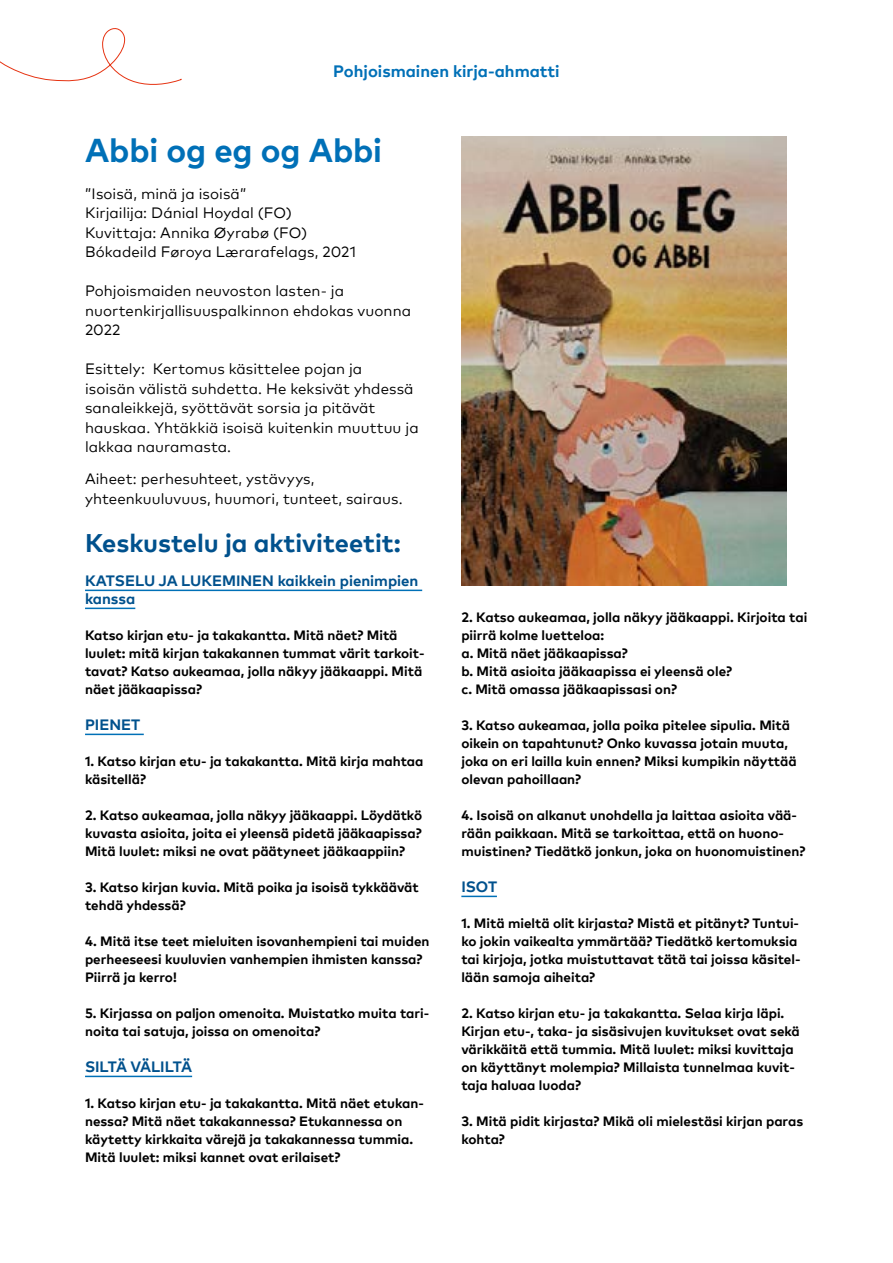
<style>
.page{position:relative;width:893px;height:1263px;background:#fff}
.page>*{position:absolute;margin:0;border:0;box-sizing:border-box;transform-origin:0 0}
.t1{font:700 33px "Mark Pro";letter-spacing:-.005em;color:#0070b7}
.t2{font:700 25.5px "Mark Pro";color:#00518d}
.t3{font:700 16.5px "Mark Pro";color:#0070b7}
.t4{font:15px/19.5px "Mark Pro";letter-spacing:.005em;color:#000}
.t5{font:700 15px/18px "Mark Pro";color:#00518d}
.t6{font:700 15px "Mark Pro";letter-spacing:-.03em;color:#00518d}
.t7{font:700 13.5px/18px "Mark Pro";color:#000}
</style>
<div class="page">
<hr style="left:85px;top:590px;width:337px;height:1px;background:#0070b7">
<hr style="left:85px;top:608px;width:50px;height:1px;background:#0070b7">
<hr style="left:85px;top:734px;width:59px;height:1px;background:#0070b7">
<hr style="left:85px;top:1076px;width:107px;height:1px;background:#0070b7">
<hr style="left:461px;top:896px;width:36px;height:1px;background:#0070b7">
<svg style="left:0;top:28px;width:182px;height:57px"></svg>
<img style="left:461px;top:136px;width:326px;height:450px">
<p class="t3" style="left:333px;top:58px;width:228px">Pohjoismainen kirja-ahmatti</p>
<h1 class="t1" style="left:85px;top:125px;width:298px">Abbi og eg og Abbi</h1>
<p class="t4" style="left:85px;top:182px;width:273px">”Isoisä, minä ja isoisä”<br>Kirjailija: Dánial Hoydal (FO)<br>Kuvittaja: Annika Øyrabø (FO)<br>Bókadeild Føroya Lærarafelags, 2021</p>
<p class="t4" style="left:85px;top:280px;width:328px">Pohjoismaiden neuvoston lasten- ja nuortenkirjallisuuspalkinnon ehdokas vuonna<br>2022</p>
<p class="t4" style="left:85px;top:358px;width:335px">Esittely: Kertomus käsittelee pojan ja<br>isoisän välistä suhdetta. He keksivät yhdessä sanaleikkejä, syöttävät sorsia ja pitävät hauskaa. Yhtäkkiä isoisä kuitenkin muuttuu ja lakkaa nauramasta.</p>
<p class="t4" style="left:85px;top:468px;width:319px">Aiheet: perhesuhteet, ystävyys, yhteenkuuluvuus, huumori, tunteet, sairaus.</p>
<h2 class="t2" style="left:85px;top:524px;width:317px">Keskustelu ja aktiviteetit:</h2>
<p class="t5" style="left:85px;top:570px;width:335px">KATSELU JA LUKEMINEN kaikkein pienimpien kanssa</p>
<p class="t7" style="left:85px;top:625px;width:341px">Katso kirjan etu- ja takakantta. Mitä näet? Mitä luulet: mitä kirjan takakannen tummat värit tarkoit&shy;tavat? Katso aukeamaa, jolla näkyy jääkaappi. Mitä näet jääkaapissa?</p>
<p class="t5" style="left:85px;top:714px;width:57px">PIENET</p>
<p class="t7" style="left:85px;top:751px;width:340px">1. Katso kirjan etu- ja takakantta. Mitä kirja mahtaa käsitellä?</p>
<p class="t7" style="left:85px;top:805px;width:339px;text-align:justify">2. Katso aukeamaa, jolla näkyy jääkaappi. Löydätkö kuvasta asioita, joita ei yleensä pidetä jääkaapissa?<br>Mitä luulet: miksi ne ovat päätyneet jääkaappiin?</p>
<p class="t7" style="left:85px;top:877px;width:335px">3. Katso kirjan kuvia. Mitä poika ja isoisä tykkäävät tehdä yhdessä?</p>
<p class="t7" style="left:85px;top:931px;width:346px">4. Mitä itse teet mieluiten isovanhempieni tai muiden perheeseesi kuuluvien vanhempien ihmisten kanssa?<br>Piirrä ja kerro!</p>
<p class="t7" style="left:85px;top:1003px;width:346px">5. Kirjassa on paljon omenoita. Muistatko muita tari&shy;noita tai satuja, joissa on omenoita?</p>
<p class="t6" style="left:85px;top:1055px;width:109px">SILTÄ VÄLILTÄ</p>
<p class="t7" style="left:85px;top:1093px;width:340px">1. Katso kirjan etu- ja takakantta. Mitä näet etukan&shy;nessa? Mitä näet takakannessa? Etukannessa on käytetty kirkkaita värejä ja takakannessa tummia.<br>Mitä luulet: miksi kannet ovat erilaiset?</p>
<p class="t7" style="left:461px;top:607px;width:347px">2. Katso aukeamaa, jolla näkyy jääkaappi. Kirjoita tai piirrä kolme luetteloa:<br>a. Mitä näet jääkaapissa?<br>b. Mitä asioita jääkaapissa ei yleensä ole?<br>c. Mitä omassa jääkaapissasi on?</p>
<p class="t7" style="left:461px;top:715px;width:337px">3. Katso aukeamaa, jolla poika pitelee sipulia. Mitä oikein on tapahtunut? Onko kuvassa jotain muuta, joka on eri lailla kuin ennen? Miksi kumpikin näyttää olevan pahoillaan?</p>
<p class="t7" style="left:461px;top:805px;width:346px">4. Isoisä on alkanut unohdella ja laittaa asioita vää&shy;rään paikkaan. Mitä se tarkoittaa, että on huono&shy;muistinen? Tiedätkö jonkun, joka on huonomuistinen?</p>
<p class="t5" style="left:461px;top:876px;width:37px">ISOT</p>
<p class="t7" style="left:461px;top:913px;width:341px">1. Mitä mieltä olit kirjasta? Mistä et pitänyt? Tuntui&shy;ko jokin vaikealta ymmärtää? Tiedätkö kertomuksia tai kirjoja, jotka muistuttavat tätä tai joissa käsitel&shy;lään samoja aiheita?</p>
<p class="t7" style="left:461px;top:1003px;width:340px">2. Katso kirjan etu- ja takakantta. Selaa kirja läpi.<br>Kirjan etu-, taka- ja sisäsivujen kuvitukset ovat sekä värikkäitä että tummia. Mitä luulet: miksi kuvittaja on käyttänyt molempia? Millaista tunnelmaa kuvit&shy;taja haluaa luoda?</p>
<p class="t7" style="left:461px;top:1111px;width:343px">3. Mitä pidit kirjasta? Mikä oli mielestäsi kirjan paras kohta?</p>
</div>
